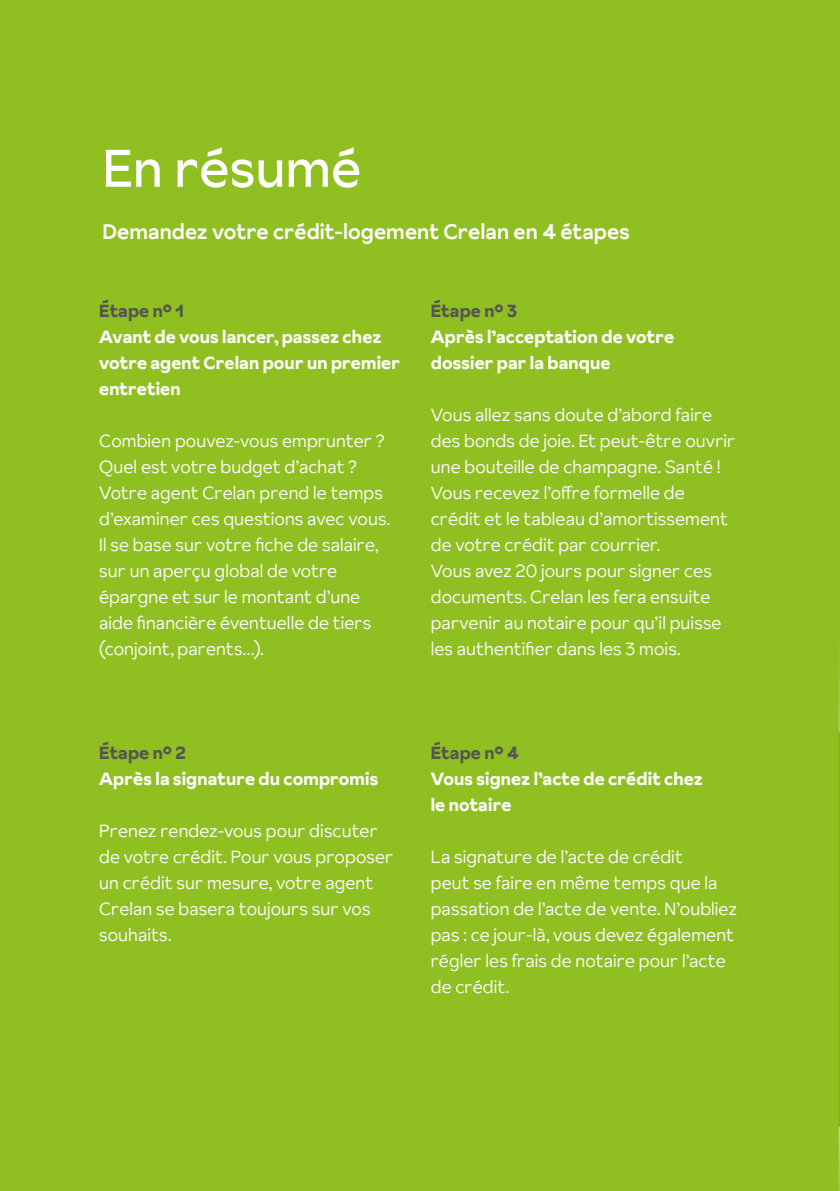
<style>
.page{position:relative;width:840px;height:1191px;background:#fff}
.page>*{position:absolute;margin:0;border:0;box-sizing:border-box;transform-origin:0 0}
.t1{font:52.8px "Crelan Sunset";letter-spacing:-.005em;color:#fff}
.t2{font:500 21px "Crelan Sunset";letter-spacing:.005em;color:#fff}
.t3{font:300 17.6px/26px "Crelan Sunset";letter-spacing:.005em;color:#fff}
.t4{font:700 17.6px/26px "Crelan Sunset";letter-spacing:.01em;color:#fff}
.t5{font:700 17.6px "Crelan Sunset";letter-spacing:.01em;color:#555454}
</style>
<div class="page">
<div style="left:0;top:0;width:839px;height:1191px;background:#90bf21"></div>
<svg style="left:838px;top:681px;width:1px;height:510px"></svg>
<h1 class="t1" style="left:102px;top:132px;width:260px">En résumé</h1>
<p class="t2" style="left:102px;top:217px;width:528px">Demandez votre crédit-logement Crelan en 4 étapes</p>
<p class="t5" style="left:99px;top:298px;width:86px">Étape n° 1</p>
<p class="t4" style="left:99px;top:323px;width:302px">Avant de vous lancer, passez chez votre agent Crelan pour un premier entretien</p>
<p class="t3" style="left:99px;top:427px;width:292px">Combien pouvez-vous emprunter ?<br>Quel est votre budget d’achat ?<br>Votre agent Crelan prend le temps d’examiner ces questions avec vous.<br>Il se base sur votre fiche de salaire, sur un aperçu global de votre épargne et sur le montant d’une aide financière éventuelle de tiers (conjoint, parents…).</p>
<p class="t5" style="left:430px;top:298px;width:88px">Étape n° 3</p>
<p class="t4" style="left:430px;top:323px;width:245px">Après l’acceptation de votre dossier par la banque</p>
<p class="t3" style="left:430px;top:402px;width:306px">Vous allez sans doute d’abord faire des bonds de joie. Et peut-être ouvrir une bouteille de champagne. Santé !<br>Vous recevez l’offre formelle de crédit et le tableau d’amortissement de votre crédit par courrier.<br>Vous avez 20 jours pour signer ces documents. Crelan les fera ensuite parvenir au notaire pour qu’il puisse les authentifier dans les 3 mois.</p>
<p class="t5" style="left:99px;top:740px;width:88px">Étape n° 2</p>
<p class="t4" style="left:99px;top:765px;width:280px">Après la signature du compromis</p>
<p class="t3" style="left:99px;top:817px;width:295px">Prenez rendez-vous pour discuter de votre crédit. Pour vous proposer un crédit sur mesure, votre agent<br>Crelan se basera toujours sur vos souhaits.</p>
<p class="t5" style="left:430px;top:740px;width:89px">Étape n° 4</p>
<p class="t4" style="left:430px;top:766px;width:273px">Vous signez l’acte de crédit chez le notaire</p>
<p class="t3" style="left:430px;top:844px;width:308px">La signature de l’acte de crédit<br>peut se faire en même temps que la passation de l’acte de vente. N’oubliez pas : ce jour-là, vous devez également régler les frais de notaire pour l’acte de crédit.</p>
</div>
